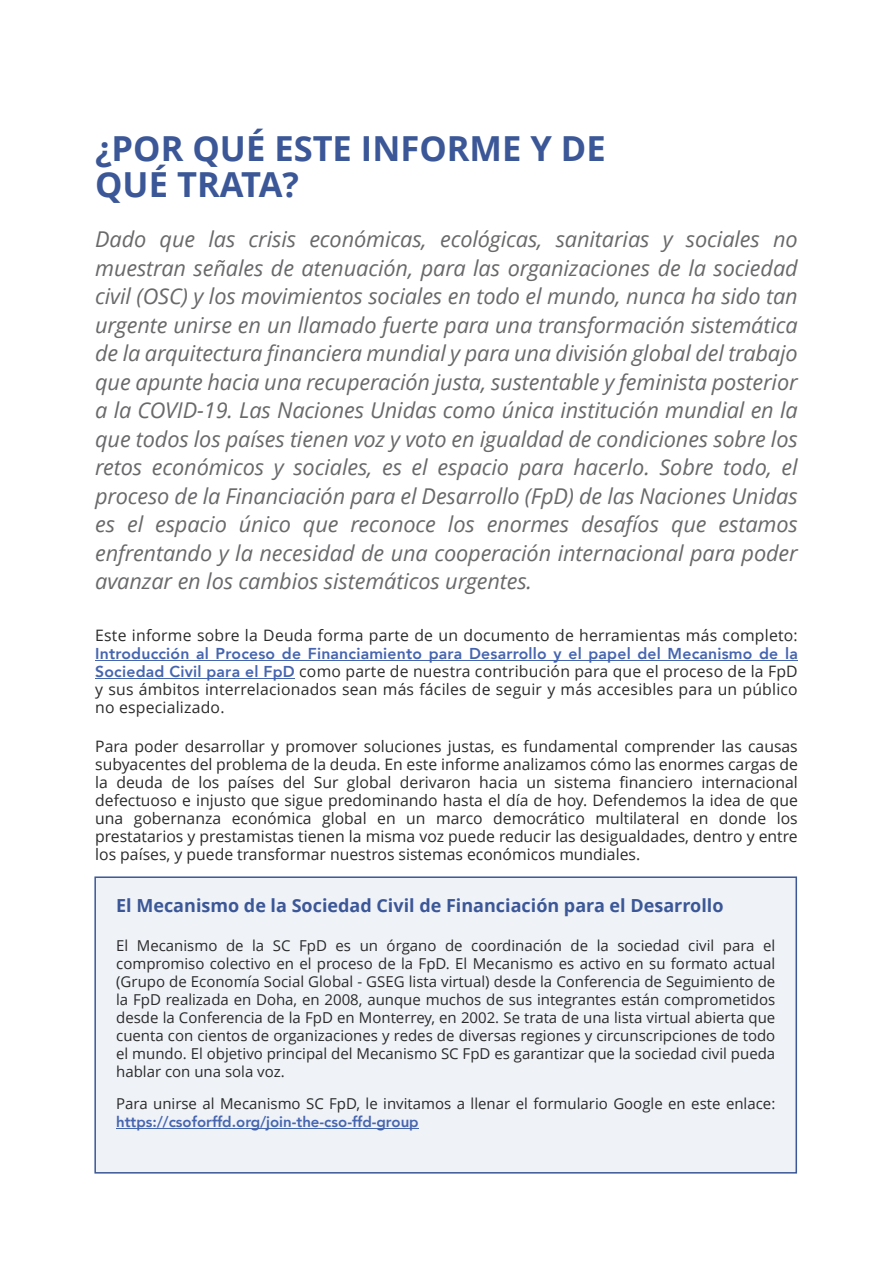
<style>
.page{position:relative;width:893px;height:1263px;background:#fff}
.page>*{position:absolute;margin:0;border:0;box-sizing:border-box;transform-origin:0 0}
.t1{font:700 34.5px/36px "Open Sans";color:#3b5797}
.t2{font:italic 21.75px/28.5px "Open Sans";letter-spacing:-.005em;color:#69696b;text-align:justify}
.t3{font:700 18px "Open Sans";color:#3b5797}
.t4{font:15.75px/18px "Open Sans";letter-spacing:.015em;color:#2a2a2a;text-align:justify}
.t5{font:800 15.75px "Avenir";letter-spacing:.015em;color:#4665af}
.t6{font:15px/18px "Open Sans";color:#2a2a2a;text-align:justify}
.t7{font:800 15px "Avenir";color:#4665af}
.s1{font-family:"Avenir";font-weight:800;color:#4665af}
</style>
<div class="page">
<hr style="left:0;top:0;width:1px;height:54px;background:#3b5797">
<hr style="left:95px;top:660px;width:703px;height:1px;background:#4665af">
<hr style="left:95px;top:678px;width:200px;height:1px;background:#4665af">
<div style="left:94px;top:876px;width:703px;height:297px;background:#eff2f7;border:2px solid #3b5797"></div>
<hr style="left:116px;top:1128px;width:303px;height:1px;background:#4665af">
<h1 class="t1" style="left:95px;top:134px;width:512px">¿POR QUÉ ESTE INFORME Y DE<br>QUÉ TRATA?</h1>
<p class="t2" style="left:95px;top:227px;width:704px">Dado que las crisis económicas, ecológicas, sanitarias y sociales no muestran señales de atenuación, para las organizaciones de la sociedad civil (OSC) y los movimientos sociales en todo el mundo, nunca ha sido tan urgente unirse en un llamado fuerte para una transformación sistemática de la arquitectura financiera mundial y para una división global del trabajo que apunte hacia una recuperación justa, sustentable y feminista posterior a la COVID-19. Las Naciones Unidas como única institución mundial en la que todos los países tienen voz y voto en igualdad de condiciones sobre los retos económicos y sociales, es el espacio para hacerlo. Sobre todo, el proceso de la Financiación para el Desarrollo (FpD) de las Naciones Unidas es el espacio único que reconoce los enormes desafíos que estamos enfrentando y la necesidad de una cooperación internacional para poder avanzar en los cambios sistemáticos urgentes.</p>
<p class="t4" style="left:95px;top:628px;width:704px">Este informe sobre la Deuda forma parte de un documento de herramientas más completo:</p>
<p class="t5" style="left:95px;top:643px;width:704px">Introducción al Proceso de Financiamiento para Desarrollo y el papel del Mecanismo de la</p>
<p class="t4" style="left:95px;top:664px;width:704px"><span class="s1">Sociedad Civil para el FpD</span> como parte de nuestra contribución para que el proceso de la FpD y sus ámbitos interrelacionados sean más fáciles de seguir y más accesibles para un público no especializado.</p>
<p class="t4" style="left:95px;top:739px;width:704px">Para poder desarrollar y promover soluciones justas, es fundamental comprender las causas subyacentes del problema de la deuda. En este informe analizamos cómo las enormes cargas de la deuda de los países del Sur global derivaron hacia un sistema financiero internacional defectuoso e injusto que sigue predominando hasta el día de hoy. Defendemos la idea de que una gobernanza económica global en un marco democrático multilateral en donde los prestatarios y prestamistas tienen la misma voz puede reducir las desigualdades, dentro y entre los países, y puede transformar nuestros sistemas económicos mundiales.</p>
<p class="t3" style="left:116px;top:898px;width:609px">El Mecanismo de la Sociedad Civil de Financiación para el Desarrollo</p>
<p class="t6" style="left:116px;top:938px;width:661px">El Mecanismo de la SC FpD es un órgano de coordinación de la sociedad civil para el compromiso colectivo en el proceso de la FpD. El Mecanismo es activo en su formato actual (Grupo de Economía Social Global - GSEG lista virtual) desde la Conferencia de Seguimiento de la FpD realizada en Doha, en 2008, aunque muchos de sus integrantes están comprometidos desde la Conferencia de la FpD en Monterrey, en 2002. Se trata de una lista virtual abierta que cuenta con cientos de organizaciones y redes de diversas regiones y circunscripciones de todo el mundo. El objetivo principal del Mecanismo SC FpD es garantizar que la sociedad civil pueda hablar con una sola voz.</p>
<p class="t6" style="left:116px;top:1096px;width:661px">Para unirse al Mecanismo SC FpD, le invitamos a llenar el formulario Google en este enlace:</p>
<p class="t7" style="left:116px;top:1112px;width:304px">https://csoforffd.org/join-the-cso-ffd-group</p>
</div>
